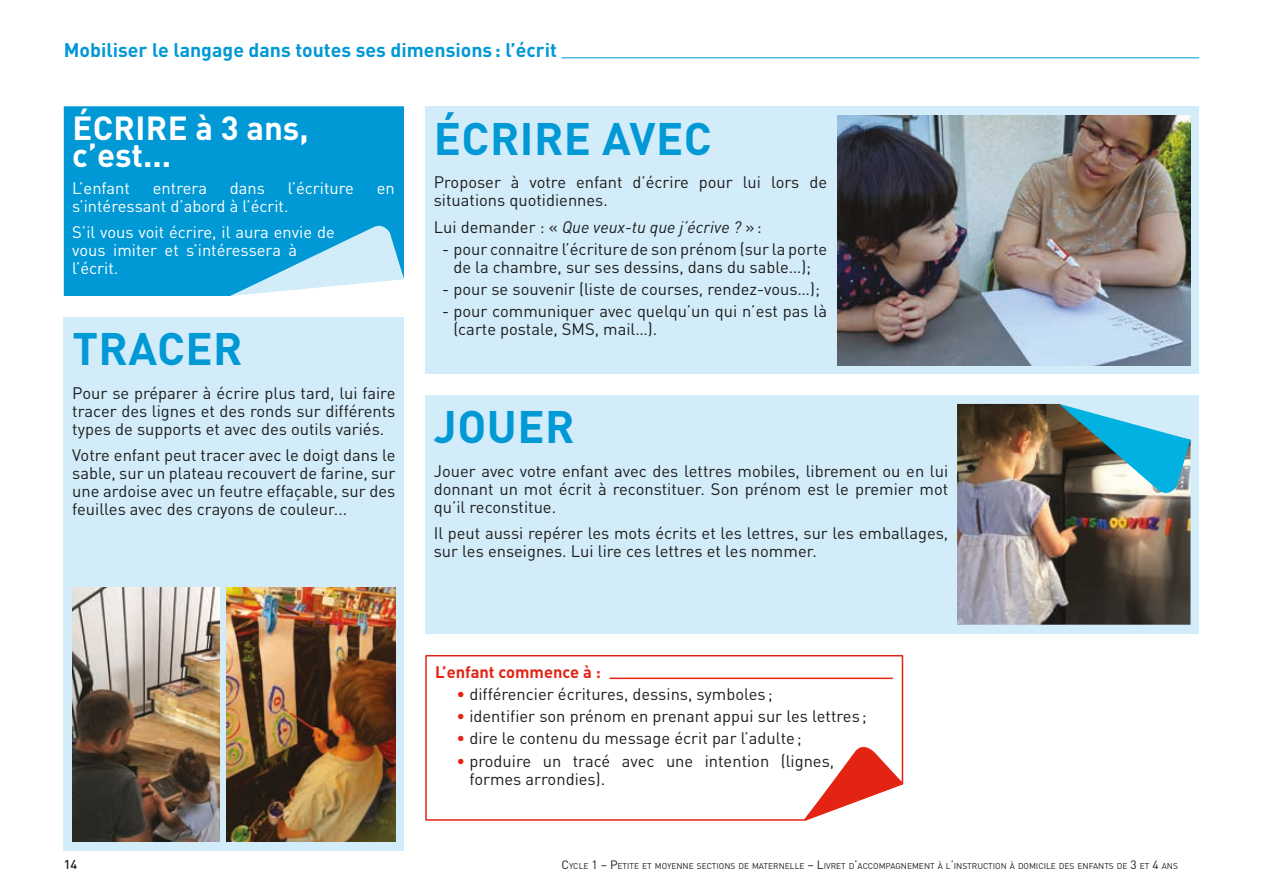
<style>
.page{position:relative;width:1263px;height:893px;background:#fff}
.page>*{position:absolute;margin:0;border:0;box-sizing:border-box;transform-origin:0 0}
.Titre_bloc_verbe{font:700 45px "DINOT";letter-spacing:.01em;color:#0099d5}
.Txt_normal{font:700 33px "DINOT";letter-spacing:.01em;color:#fff}
.t1{font:700 19.5px "DINOT";color:#0099d5}
.Txt_normal-2{font:16.5px/18px "DINOT";color:#1d1d1b}
.Txt_normal-3{font:16.5px/18px "DINOT";color:#fff}
.Txt_normal-4{font:italic 16.5px "DINOT";color:#1d1d1b}
.Entete_ENFANT_COMMEN{font:700 16.5px "DINOT";color:#e42413}
.t2{font:500 12.75px "DINOT";color:#1d1d1b}
.t3{font:8.4px "DINOT";color:#1d1d1b}
.s1{font-style:normal}
.s2{color:#e42413}
.s3{font-size:12px}
</style>
<div class="page">
<hr style="left:561px;top:57px;width:638px;height:1px;background:#0099d5">
<div style="left:64px;top:106px;width:340px;height:190px;background:#0099d5"></div>
<div style="left:425px;top:106px;width:774px;height:268px;background:#d3ecfa"></div>
<div style="left:425px;top:395px;width:774px;height:239px;background:#d3ecfa"></div>
<div style="left:64px;top:317px;width:340px;height:533px;background:#d3ecfa"></div>
<img style="left:838px;top:115px;width:352px;height:250px">
<img style="left:957px;top:404px;width:233px;height:221px">
<img style="left:226px;top:587px;width:170px;height:255px">
<img style="left:72px;top:587px;width:147px;height:255px">
<svg style="left:1059px;top:404px;width:131px;height:93px"></svg>
<svg style="left:230px;top:221px;width:174px;height:75px;background:#6fc5e8"></svg>
<svg style="left:425px;top:655px;width:479px;height:166px"></svg>
<svg style="left:801px;top:741px;width:103px;height:80px"></svg>
<p class="t1" style="left:64px;top:38px;width:495px">Mobiliser le langage dans toutes ses dimensions: l’écrit</p>
<p class="Txt_normal" style="left:72px;top:107px;width:238px">ÉCRIRE à 3 ans,</p>
<p class="Txt_normal" style="left:72px;top:134px;width:100px">c’est...</p>
<p class="Txt_normal-3" style="left:72px;top:178px;width:59px">L’enfant</p>
<p class="Txt_normal-3" style="left:153px;top:178px;width:56px">entrera</p>
<p class="Txt_normal-3" style="left:230px;top:178px;width:37px">dans</p>
<p class="Txt_normal-3" style="left:288px;top:178px;width:68px">l’écriture</p>
<p class="Txt_normal-3" style="left:377px;top:178px;width:20px">en</p>
<p class="Txt_normal-3" style="left:72px;top:196px;width:218px">s’intéressant d’abord à l’écrit.</p>
<p class="Txt_normal-3" style="left:72px;top:223px;width:264px">S’il vous voit écrire, il aura envie de vous imiter et s’intéressera à l’écrit.</p>
<p class="Titre_bloc_verbe" style="left:73px;top:320px;width:172px">TRACER</p>
<p class="Txt_normal-2" style="left:72px;top:384px;width:325px;text-align:justify">Pour se préparer à écrire plus tard, lui faire tracer des lignes et des ronds sur différents types de supports et avec des outils variés.</p>
<p class="Txt_normal-2" style="left:72px;top:446px;width:325px;text-align:justify">Votre enfant peut tracer avec le doigt dans le sable, sur un plateau recouvert de farine, sur une ardoise avec un feutre effaçable, sur des feuilles avec des crayons de couleur...</p>
<p class="Titre_bloc_verbe" style="left:434px;top:109px;width:279px">ÉCRIRE AVEC</p>
<p class="Txt_normal-2" style="left:434px;top:173px;width:395px">Proposer à votre enfant d’écrire pour lui lors de situations quotidiennes.</p>
<p class="Txt_normal-4" style="left:434px;top:216px;width:329px"><span class="s1">Lui demander : «</span> Que veux-tu que j’écrive ? <span class="s1">»:</span></p>
<p class="Txt_normal-2" style="left:442px;top:240px;width:386px;text-align:center">- pour connaitre l’écriture de son prénom (sur la porte de la chambre, sur ses dessins, dans du sable…);</p>
<p class="Txt_normal-2" style="left:442px;top:280px;width:379px">- pour se souvenir (liste de courses, rendez-vous…);</p>
<p class="Txt_normal-2" style="left:453px;top:302px;width:375px;text-indent:-11px">- pour communiquer avec quelqu’un qui n’est pas là (carte postale, SMS, mail…).</p>
<p class="Titre_bloc_verbe" style="left:434px;top:398px;width:142px">JOUER</p>
<p class="Txt_normal-2" style="left:434px;top:462px;width:516px;text-align:justify">Jouer avec votre enfant avec des lettres mobiles, librement ou en lui donnant un mot écrit à reconstituer. Son prénom est le premier mot qu’il reconstitue.</p>
<p class="Txt_normal-2" style="left:434px;top:524px;width:516px">Il peut aussi repérer les mots écrits et les lettres, sur les emballages, sur les enseignes. Lui lire ces lettres et les nommer.</p>
<p class="Entete_ENFANT_COMMEN" style="left:435px;top:661px;width:167px">L’enfant commence à :</p>
<p class="Txt_normal-2" style="left:456px;top:685px;width:318px"><span class="s2">•</span> différencier écritures, dessins, symboles ;</p>
<p class="Txt_normal-2" style="left:456px;top:707px;width:412px"><span class="s2">•</span> identifier son prénom en prenant appui sur les lettres ;</p>
<p class="Txt_normal-2" style="left:456px;top:729px;width:347px"><span class="s2">•</span> dire le contenu du message écrit par l’adulte;</p>
<p class="Txt_normal-2" style="left:469px;top:751px;width:366px;text-indent:-13px"><span class="s2">•</span> produire un tracé avec une intention (lignes, formes arrondies).</p>
<p class="t2" style="left:64px;top:856px;width:15px">14</p>
<p class="t3" style="left:561px;top:860px;width:618px"><span class="s3">C</span>YCLE <span class="s3">1 – P</span>ETITE ET MOYENNE SECTIONS DE MATERNELLE <span class="s3">– L</span>IVRET D<span class="s3">’</span>ACCOMPAGNEMENT À L<span class="s3">’</span>INSTRUCTION À DOMICILE DES ENFANTS DE <span class="s3">3</span> ET <span class="s3">4</span> ANS</p>
</div>
